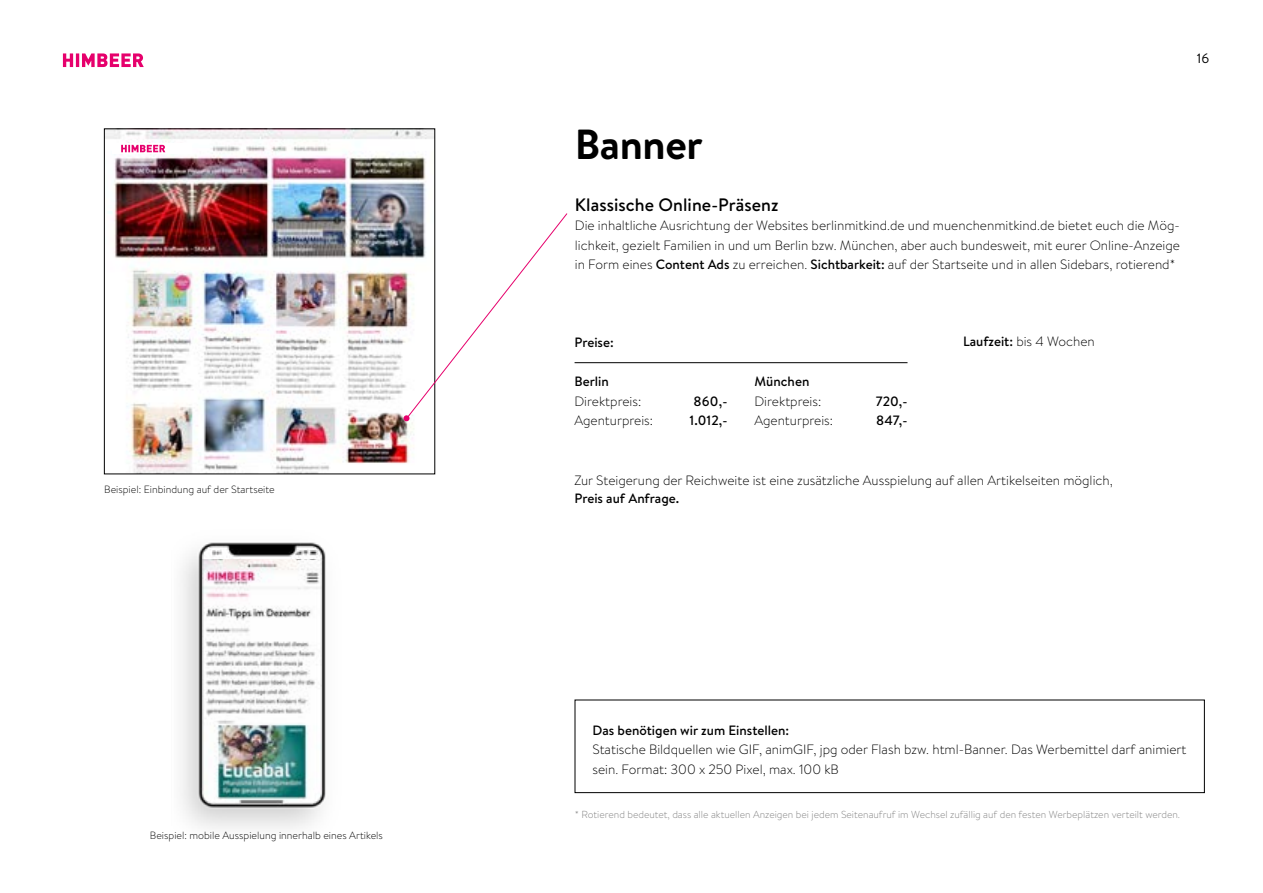
<style>
.page{position:relative;width:1263px;height:893px;background:#fff}
.page>*{position:absolute;margin:0;border:0;box-sizing:border-box;transform-origin:0 0}
.t1{font:700 42px "Brandon Text";letter-spacing:-.01em;color:#000}
.t2{font:500 18px "Brandon Text";letter-spacing:.005em;color:#000}
.t3{font:300 13.5px/19.5px "Brandon Text";color:#000;text-align:justify}
.t4{font:500 13.5px "Brandon Text";color:#000}
.t5{font:13.5px "Brandon Text";color:#000}
.t6{font:300 10.5px "Brandon Text";color:#000}
.t7{font:300 10.2px "Brandon Text";color:#808080}
.s1{font-weight:500}
</style>
<div class="page">
<img style="left:181px;top:542px;width:145px;height:287px">
<svg style="left:63px;top:53px;width:81px;height:14px"></svg>
<img style="left:106px;top:131px;width:327px;height:341px">
<svg style="left:403px;top:212px;width:165px;height:209px"></svg>
<svg style="left:112px;top:143px;width:80px;height:11px"></svg>
<svg style="left:121px;top:145px;width:44px;height:7px"></svg>
<hr style="left:574px;top:362px;width:333px;height:1px;background:#000">
<div style="left:575px;top:700px;width:629px;height:93px;border:1px solid #000"></div>
<p class="t6" style="left:104px;top:482px;width:172px">Beispiel: Einbindung auf der Startseite</p>
<p class="t6" style="left:150px;top:828px;width:234px">Beispiel: mobile Ausspielung innerhalb eines Artikels</p>
<p class="t5" style="left:1197px;top:50px;width:14px">16</p>
<h1 class="t1" style="left:575px;top:115px;width:129px">Banner</h1>
<h2 class="t2" style="left:575px;top:192px;width:205px">Klassische Online-Präsenz</h2>
<p class="t3" style="left:575px;top:215px;width:607px">Die inhaltliche Ausrichtung der Websites berlinmitkind.de und muenchenmitkind.de bietet euch die Mög&shy;lichkeit, gezielt Familien in und um Berlin bzw. München, aber auch bundesweit, mit eurer Online-Anzeige in Form eines <span class="s1">Content Ads</span> zu erreichen. <span class="s1">Sichtbarkeit:</span> auf der Startseite und in allen Sidebars, rotierend*</p>
<p class="t4" style="left:574px;top:333px;width:41px">Preise:</p>
<p class="t3" style="left:963px;top:331px;width:133px"><span class="s1">Laufzeit:</span> bis 4 Wochen</p>
<p class="t4" style="left:574px;top:372px;width:36px">Berlin</p>
<p class="t3" style="left:574px;top:391px;width:68px">Direktpreis:</p>
<p class="t4" style="left:693px;top:392px;width:36px">860,-</p>
<p class="t3" style="left:574px;top:410px;width:80px">Agenturpreis:</p>
<p class="t4" style="left:689px;top:411px;width:40px">1.012,-</p>
<p class="t4" style="left:754px;top:372px;width:57px">München</p>
<p class="t3" style="left:754px;top:391px;width:68px">Direktpreis:</p>
<p class="t4" style="left:876px;top:392px;width:33px">720,-</p>
<p class="t3" style="left:754px;top:410px;width:80px">Agenturpreis:</p>
<p class="t4" style="left:876px;top:411px;width:33px">847,-</p>
<p class="t3" style="left:574px;top:470px;width:540px">Zur Steigerung der Reichweite ist eine zusätzliche Ausspielung auf allen Artikelseiten möglich,</p>
<p class="t4" style="left:574px;top:489px;width:106px">Preis auf Anfrage.</p>
<p class="t4" style="left:593px;top:721px;width:198px">Das benötigen wir zum Einstellen:</p>
<p class="t3" style="left:593px;top:739px;width:595px">Statische Bildquellen wie GIF, animGIF, jpg oder Flash bzw. html-Banner. Das Werbemittel darf animiert sein. Format: 300 x 250 Pixel, max. 100 kB</p>
<p class="t7" style="left:575px;top:808px;width:607px">* Rotierend bedeutet, dass alle aktuellen Anzeigen bei jedem Seitenaufruf im Wechsel zufällig auf den festen Werbeplätzen verteilt werden.</p>
</div>
